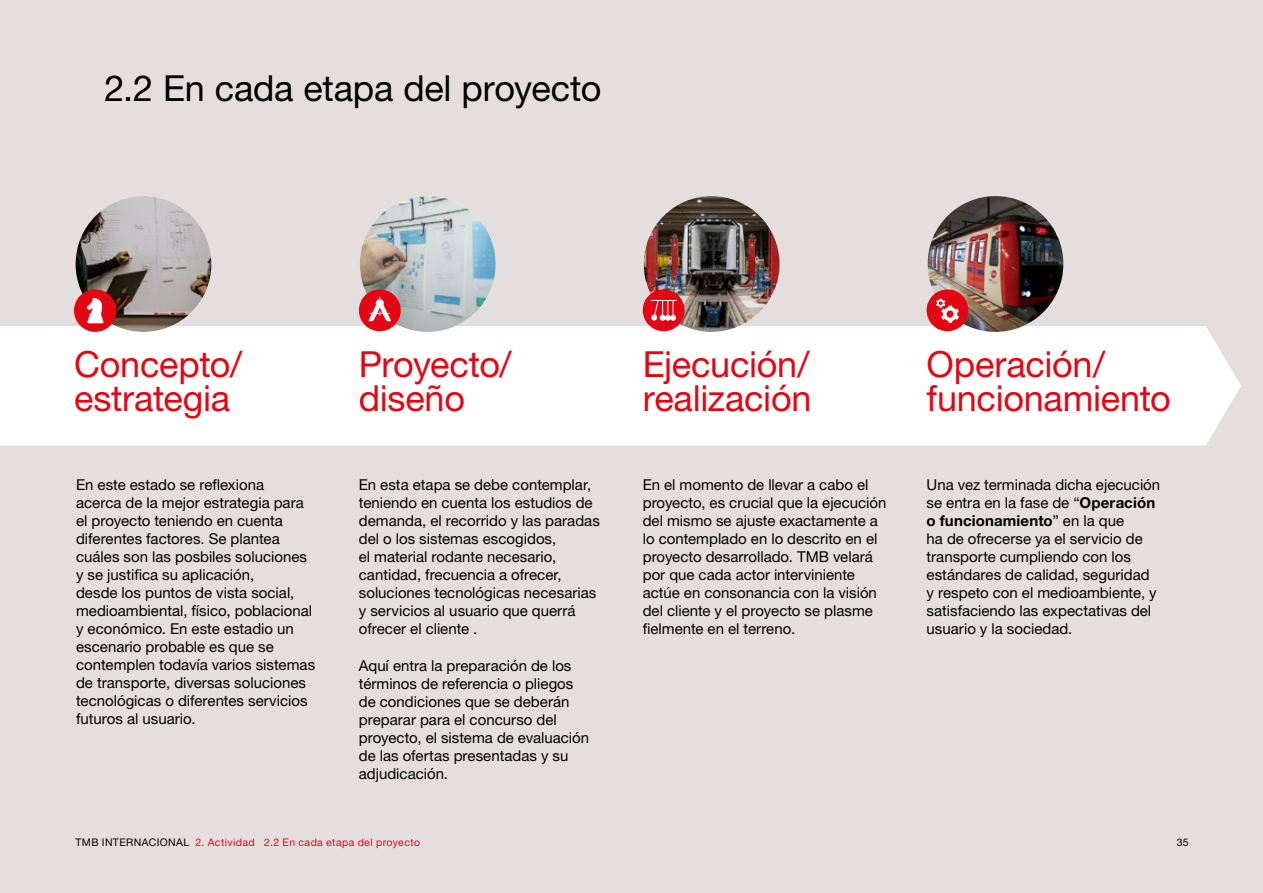
<style>
.page{position:relative;width:1263px;height:893px;background:#e4dfde}
.page>*{position:absolute;margin:0;border:0;box-sizing:border-box;transform-origin:0 0}
.t1{font:36px/34.2px "Helvetica Neue LT Pro";letter-spacing:-.005em;color:#e30613}
.t2{font:36px "Helvetica Neue LT Pro";letter-spacing:-.01em;color:#000}
.t3{font:15px/18px "Helvetica Neue LT Pro";color:#000}
.t4{font:10.5px "Helvetica Neue LT Pro";letter-spacing:.035em;color:#e30613}
.t5{font:10.5px "Helvetica Neue LT Pro";letter-spacing:.04em;color:#000}
.s1{font-weight:700}
</style>
<div class="page">
<div style="left:0;top:326px;width:1241px;height:119px;background:#fff"></div>
<img style="left:76px;top:196px;width:135px;height:136px;border-radius:68px">
<img style="left:360px;top:196px;width:136px;height:136px;border-radius:68px">
<img style="left:644px;top:196px;width:135px;height:136px;border-radius:68px">
<img style="left:927px;top:196px;width:136px;height:136px;border-radius:68px">
<div style="left:74px;top:289px;width:42px;height:43px;background:#e30613;border-radius:50%"></div>
<svg style="left:87px;top:298px;width:16px;height:25px"></svg>
<div style="left:359px;top:289px;width:42px;height:42px;background:#e30613;border-radius:50%"></div>
<svg style="left:368px;top:297px;width:23px;height:25px"></svg>
<div style="left:643px;top:289px;width:41px;height:42px;background:#e30613;border-radius:50%"></div>
<svg style="left:651px;top:300px;width:26px;height:21px"></svg>
<div style="left:927px;top:289px;width:41px;height:42px;background:#e30613;border-radius:50%"></div>
<svg style="left:936px;top:299px;width:23px;height:24px"></svg>
<h1 class="t2" style="left:104px;top:66px;width:498px">2.2 En cada etapa del proyecto</h1>
<h1 class="t1" style="left:74px;top:346px;width:170px">Concepto/ estrategia</h1>
<h1 class="t1" style="left:643px;top:346px;width:170px">Ejecución/ realización</h1>
<h1 class="t1" style="left:359px;top:346px;width:154px">Proyecto/ diseño</h1>
<h1 class="t1" style="left:927px;top:346px;width:246px">Operación/ funcionamiento</h1>
<p class="t3" style="left:76px;top:475px;width:241px">En este estado se reflexiona<br>acerca de la mejor estrategia para el proyecto teniendo en cuenta diferentes factores. Se plantea cuáles son las posbiles soluciones y se justifica su aplicación,<br>desde los puntos de vista social, medioambiental, físico, poblacional y económico. En este estadio un escenario probable es que se contemplen todavía varios sistemas de transporte, diversas soluciones tecnológicas o diferentes servicios futuros al usuario.</p>
<p class="t3" style="left:359px;top:475px;width:242px">En esta etapa se debe contemplar, teniendo en cuenta los estudios de demanda, el recorrido y las paradas del o los sistemas escogidos,<br>el material rodante necesario, cantidad, frecuencia a ofrecer, soluciones tecnológicas necesarias y servicios al usuario que querrá ofrecer el cliente .</p>
<p class="t3" style="left:359px;top:656px;width:232px">Aquí entra la preparación de los términos de referencia o pliegos de condiciones que se deberán preparar para el concurso del proyecto, el sistema de evaluación de las ofertas presentadas y su adjudicación.</p>
<p class="t3" style="left:643px;top:475px;width:245px">En el momento de llevar a cabo el proyecto, es crucial que la ejecución del mismo se ajuste exactamente a lo contemplado en lo descrito en el proyecto desarrollado. TMB velará por que cada actor interviniente actúe en consonancia con la visión del cliente y el proyecto se plasme fielmente en el terreno.</p>
<p class="t3" style="left:926px;top:475px;width:235px">Una vez terminada dicha ejecución se entra en la fase de “<span class="s1">Operación o funcionamiento</span>” en la que<br>ha de ofrecerse ya el servicio de transporte cumpliendo con los estándares de calidad, seguridad y respeto con el medioambiente, y satisfaciendo las expectativas del usuario y la sociedad.</p>
<p class="t5" style="left:75px;top:836px;width:115px">TMB INTERNACIONAL</p>
<p class="t5" style="left:1177px;top:836px;width:14px">35</p>
<p class="t4" style="left:196px;top:836px;width:226px">2. Actividad 2.2 En cada etapa del proyecto</p>
</div>
